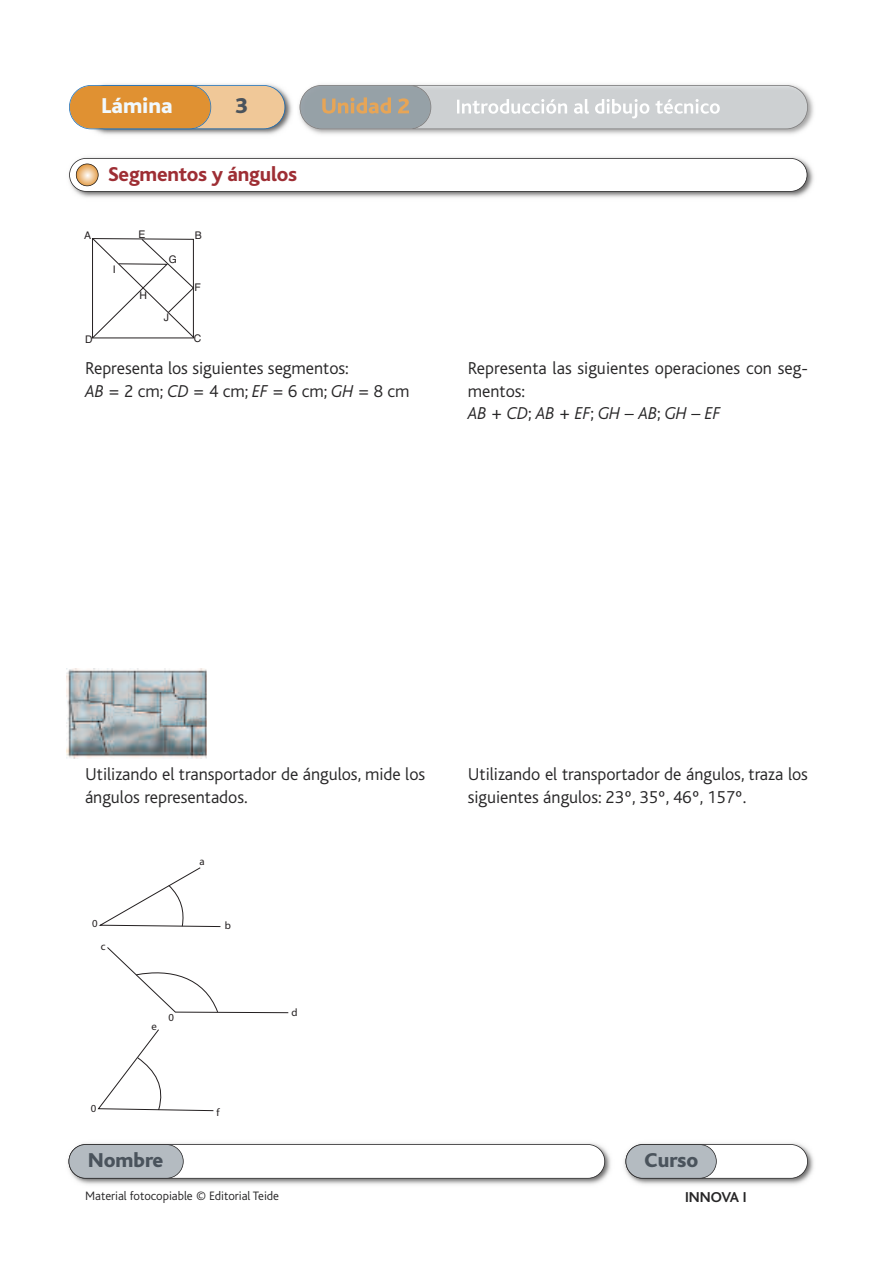
<style>
.page{position:relative;width:893px;height:1263px;background:#fff}
.page>*{position:absolute;margin:0;border:0;box-sizing:border-box;transform-origin:0 0}
.t1{font:800 22.5px "Bliss";color:#f1f9fe}
.t2{font:800 22.5px "Bliss";color:#4a535c}
.t3{font:800 21px "Bliss";letter-spacing:-.01em;color:#9e2e34}
.t4{font:800 21px "Bliss";color:#4a535c}
.t5{font:300 18px/22.5px "Bliss";color:#272627}
.t6{font:700 15px "Bliss";color:#272627}
.t7{font:300 12.75px "Bliss";color:#272627}
.t8{font:10.8px "Myriad";color:#231f20}
.t9{font:10.5px "Helvetica";color:#231f20}
.s1{font-style:italic}
</style>
<div class="page">
<img style="left:79px;top:84px;width:735px;height:51px">
<div style="left:85px;top:86px;width:200px;height:43px;background:#f0c898;border-radius:21px"></div>
<div style="left:84px;top:85px;width:201px;height:44px;border:2px solid #1f71b9;border-radius:22px"></div>
<div style="left:70px;top:86px;width:140px;height:43px;background:#e09132;border-radius:21px"></div>
<div style="left:69px;top:85px;width:142px;height:44px;border:2px solid #1f71b9;border-radius:22px"></div>
<img style="left:431px;top:85px;width:377px;height:44px">
<svg style="left:457px;top:99px;width:153px;height:15px"></svg>
<img style="left:300px;top:85px;width:131px;height:44px">
<img style="left:409px;top:86px;width:22px;height:43px">
<svg style="left:322px;top:97px;width:87px;height:17px"></svg>
<img style="left:68px;top:1143px;width:543px;height:42px">
<div style="left:69px;top:1144px;width:536px;height:34px;background:#fff;border-radius:17px"></div>
<div style="left:69px;top:1144px;width:536px;height:35px;border:2px solid #272627;border-radius:17px"></div>
<img style="left:624px;top:1143px;width:190px;height:42px">
<div style="left:626px;top:1144px;width:181px;height:34px;background:#fff;border-radius:17px"></div>
<div style="left:625px;top:1144px;width:183px;height:35px;border:2px solid #272627;border-radius:17px"></div>
<div style="left:626px;top:1144px;width:90px;height:34px;background:#b4bbc1;border-radius:17px"></div>
<div style="left:625px;top:1144px;width:92px;height:35px;border:2px solid #272627;border-radius:17px"></div>
<div style="left:69px;top:1144px;width:114px;height:34px;background:#b4bbc1;border-radius:17px"></div>
<div style="left:69px;top:1144px;width:115px;height:35px;border:2px solid #272627;border-radius:17px"></div>
<img style="left:69px;top:157px;width:745px;height:41px">
<div style="left:70px;top:158px;width:737px;height:33px;background:#fff;border-radius:16px"></div>
<div style="left:69px;top:158px;width:738px;height:34px;border:2px solid #272627;border-radius:17px"></div>
<svg style="left:76px;top:164px;width:22px;height:22px"></svg>
<div style="left:76px;top:164px;width:23px;height:22px;border:2px solid #272627;border-radius:50%"></div>
<svg style="left:92px;top:238px;width:102px;height:101px"></svg>
<img style="left:67px;top:669px;width:140px;height:90px">
<svg style="left:98px;top:867px;width:123px;height:60px"></svg>
<svg style="left:107px;top:947px;width:182px;height:66px"></svg>
<svg style="left:97px;top:1029px;width:117px;height:82px"></svg>
<div style="left:186px;top:893px;width:20px;height:16px;background:#fff"></div>
<div style="left:195px;top:964px;width:24px;height:15px;background:#fff"></div>
<div style="left:162px;top:1074px;width:20px;height:13px;background:#fff"></div>
<p class="t1" style="left:102px;top:98px;width:73px">Lámina</p>
<p class="t2" style="left:235px;top:98px;width:14px">3</p>
<p class="t3" style="left:108px;top:167px;width:191px">Segmentos y ángulos</p>
<p class="t9" style="left:139px;top:226px;width:9px">E</p>
<p class="t9" style="left:84px;top:227px;width:9px">A</p>
<p class="t9" style="left:195px;top:227px;width:9px">B</p>
<p class="t9" style="left:113px;top:261px;width:4px">I</p>
<p class="t9" style="left:169px;top:252px;width:10px">G</p>
<p class="t9" style="left:139px;top:288px;width:9px">H</p>
<p class="t9" style="left:164px;top:309px;width:7px">J</p>
<p class="t9" style="left:195px;top:279px;width:8px">F</p>
<p class="t9" style="left:85px;top:331px;width:9px">D</p>
<p class="t9" style="left:194px;top:331px;width:9px">C</p>
<p class="t5" style="left:85px;top:359px;width:326px">Representa los siguientes segmentos:<br><span class="s1">AB</span>=2cm;<span class="s1">CD</span>=4cm;<span class="s1">EF</span>=6cm;<span class="s1">GH</span>=8cm</p>
<p class="t5" style="left:468px;top:359px;width:342px">Representa las siguientes operaciones con seg&shy;mentos:<br><span class="s1">AB</span> + <span class="s1">CD</span>;<span class="s1">AB</span> + <span class="s1">EF</span>;<span class="s1">GH</span> – <span class="s1">AB</span>;<span class="s1">GH</span> – <span class="s1">EF</span></p>
<p class="t5" style="left:85px;top:765px;width:342px">Utilizando el transportador de ángulos, mide los ángulos representados.</p>
<p class="t5" style="left:468px;top:765px;width:342px">Utilizando el transportador de ángulos, traza los siguientes ángulos: 23º, 35º, 46º, 157º.</p>
<p class="t8" style="left:92px;top:919px;width:7px">0</p>
<p class="t8" style="left:101px;top:942px;width:6px">c</p>
<p class="t8" style="left:91px;top:1105px;width:7px">0</p>
<p class="t8" style="left:200px;top:857px;width:7px">a</p>
<p class="t8" style="left:225px;top:921px;width:8px">b</p>
<p class="t8" style="left:151px;top:1022px;width:7px">e</p>
<p class="t8" style="left:168px;top:1014px;width:7px">0</p>
<p class="t8" style="left:217px;top:1109px;width:5px">f</p>
<p class="t8" style="left:292px;top:1008px;width:8px">d</p>
<p class="t4" style="left:88px;top:1153px;width:77px">Nombre</p>
<p class="t4" style="left:644px;top:1153px;width:55px">Curso</p>
<p class="t7" style="left:85px;top:1191px;width:196px">Material fotocopiable © Editorial Teide</p>
<p class="t6" style="left:685px;top:1192px;width:63px">INNOVA I</p>
</div>
